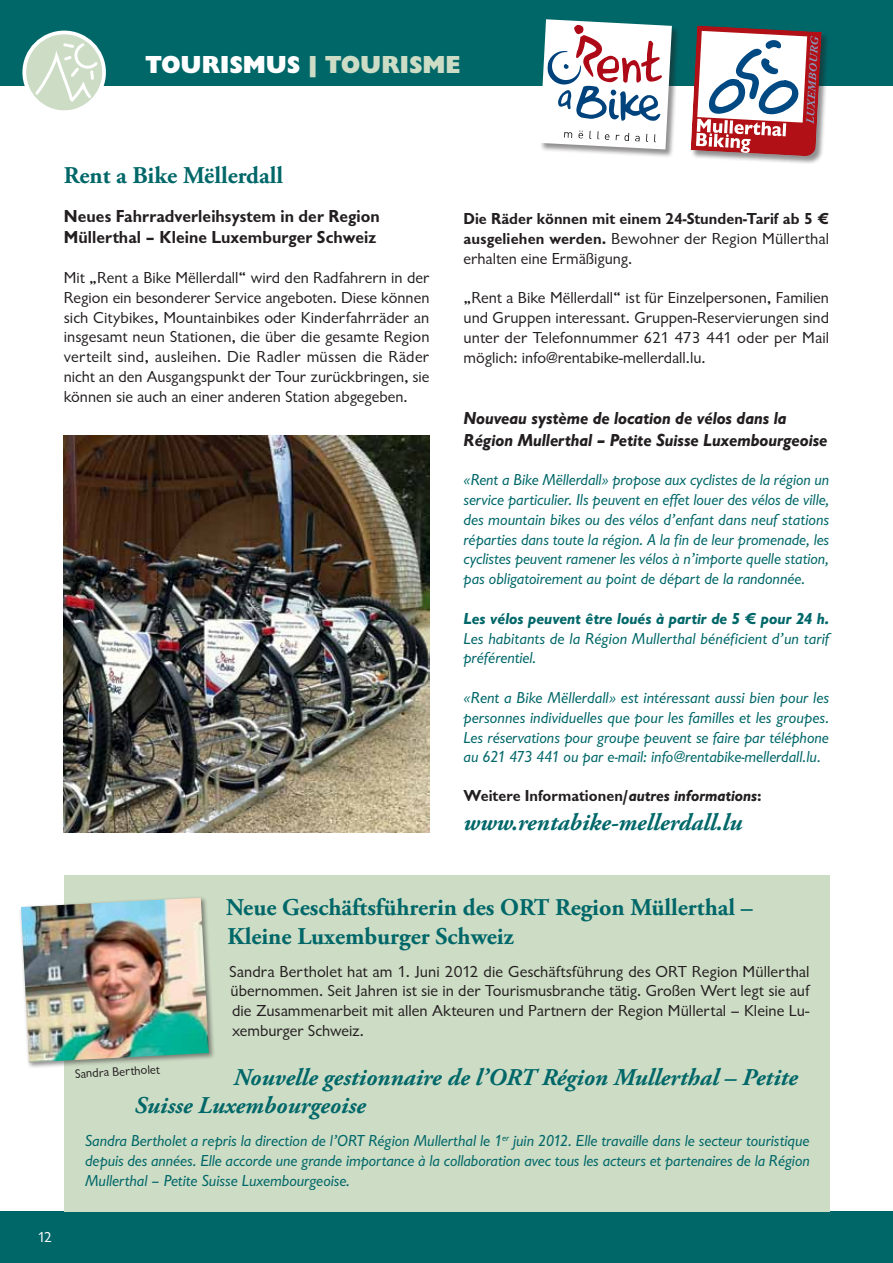
<style>
.page{position:relative;width:893px;height:1263px;background:#fff}
.page>*{position:absolute;margin:0;border:0;box-sizing:border-box;transform-origin:0 0}
.t1{font:800 25.5px "Chantilly";color:#fff}
.t2{font:italic 700 24px/28.8px "Adobe Garamond Pro";color:#006769}
.t3{font:700 24px/28.8px "Adobe Garamond Pro";color:#006769}
.t4{font:italic 700 18px/21.6px "Chantilly";color:#231f20}
.t5{font:700 18px/21.6px "Chantilly";color:#231f20}
.t6{font:italic 16.5px/19.8px "Chantilly";color:#006769;text-align:justify}
.t7{font:16.5px/19.8px "Chantilly";color:#231f20;text-align:justify}
.t8{font:700 16.5px/19.8px "Chantilly";color:#231f20;text-align:justify}
.t9{font:italic 700 16.5px "Chantilly";letter-spacing:.005em;color:#006769}
.t10{font:15px "Chantilly";color:#fff}
.t11{font:12.75px "Chantilly";color:#231f20}
.s1{color:#cddcc5}
.s2{font-weight:400}
.s3{font-style:italic}
</style>
<div class="page">
<div style="left:0;top:1212px;width:893px;height:51px;background:#006769"></div>
<div style="left:0;top:0;width:893px;height:85px;background:#006769"></div>
<svg style="left:24px;top:32px;width:80px;height:80px"></svg>
<div style="left:22px;top:31px;width:84px;height:83px;border:4px solid #fff;border-radius:50%"></div>
<svg style="left:33px;top:41px;width:67px;height:64px;background:#d5e2d0"></svg>
<div style="left:539px;top:19px;width:142px;height:139px;background:#231f20;opacity:.5"></div>
<svg style="left:540px;top:19px;width:132px;height:130px"></svg>
<div style="left:64px;top:875px;width:765px;height:337px;background:#cddcc5"></div>
<div style="left:18px;top:895px;width:198px;height:174px;background:#231f20;opacity:.5"></div>
<img style="left:21px;top:898px;width:188px;height:164px">
<img style="left:64px;top:435px;width:365px;height:397px">
<div style="left:690px;top:25px;width:139px;height:139px;background:#231f20;opacity:.5"></div>
<svg style="left:691px;top:26px;width:131px;height:131px"></svg>
<h1 class="t1" style="left:146px;top:50px;width:316px">TOURISMUS <span class="s1">| TOURISME</span></h1>
<h2 class="t3" style="left:64px;top:162px;width:221px">Rent a Bike Mëllerdall</h2>
<p class="t5" style="left:64px;top:205px;width:318px">Neues Fahrradverleihsystem in der Region<br>Müllerthal – Kleine Luxemburger Schweiz</p>
<p class="t7" style="left:64px;top:268px;width:367px">Mit „Rent a Bike Mëllerdall“ wird den Radfahrern in der Region ein besonderer Service angeboten. Diese können sich Citybikes, Mountainbikes oder Kinderfahrräder an insgesamt neun Stationen, die über die gesamte Region verteilt sind, ausleihen. Die Radler müssen die Räder nicht an den Ausgangspunkt der Tour zurückbringen, sie können sie auch an einer anderen Station abgegeben.</p>
<p class="t8" style="left:463px;top:209px;width:367px">Die Räder können mit einem 24-Stunden-Tarif ab 5 € ausgeliehen werden. <span class="s2">Bewohner der Region Müllerthal erhalten eine Ermäßigung.</span></p>
<p class="t7" style="left:463px;top:288px;width:367px">„Rent a Bike Mëllerdall“ ist für Einzelpersonen, Familien und Gruppen interessant. Gruppen-Reservierungen sind unter der Telefonnummer 621 473 441 oder per Mail möglich: info@rentabike-mellerdall.lu.</p>
<p class="t4" style="left:463px;top:407px;width:365px">Nouveau système de location de vélos dans la<br>Région Mullerthal – Petite Suisse Luxembourgeoise</p>
<p class="t6" style="left:463px;top:470px;width:367px">«Rent a Bike Mëllerdall» propose aux cyclistes de la région un service particulier. Ils peuvent en effet louer des vélos de ville, des mountain bikes ou des vélos d’enfant dans neuf stations réparties dans toute la région. A la fin de leur promenade, les cyclistes peuvent ramener les vélos à n’importe quelle station, pas obligatoirement au point de départ de la randonnée.</p>
<p class="t9" style="left:463px;top:609px;width:367px">Les vélos peuvent être loués à partir de 5 € pour 24 h.</p>
<p class="t6" style="left:463px;top:628px;width:367px">Les habitants de la Région Mullerthal bénéficient d’un tarif préférentiel.</p>
<p class="t6" style="left:463px;top:688px;width:367px">«Rent a Bike Mëllerdall» est intéressant aussi bien pour les personnes individuelles que pour les familles et les groupes.<br>Les réservations pour groupe peuvent se faire par téléphone au 621 473 441 ou par e-mail: info@rentabike-mellerdall.lu.</p>
<p class="t8" style="left:463px;top:786px;width:300px">Weitere Informationen/<span class="s3">autres informations</span>:</p>
<h2 class="t2" style="left:463px;top:808px;width:280px">www.rentabike-mellerdall.lu</h2>
<p class="t10" style="left:37px;top:1229px;width:16px">12</p>
<h2 class="t3" style="left:226px;top:894px;width:528px">Neue Geschäftsführerin des ORT Region Müllerthal –<br>Kleine Luxemburger Schweiz</h2>
<p class="t7" style="left:229px;top:961px;width:582px">Sandra Bertholet hat am 1. Juni 2012 die Geschäftsführung des ORT Region Müllerthal übernommen. Seit Jahren ist sie in der Tourismusbranche tätig. Großen Wert legt sie auf die Zusammenarbeit mit allen Akteuren und Partnern der Region Müllertal – Kleine Lu&shy;xemburger Schweiz.</p>
<h2 class="t2" style="left:135px;top:1063px;width:665px;text-indent:99px">Nouvelle gestionnaire de l’ORT Région Mullerthal – Petite<br>Suisse Luxembourgeoise</h2>
<p class="t6" style="left:85px;top:1131px;width:726px">Sandra Bertholet a repris la direction de l’ORT Région Mullerthal le 1<sup>er</sup> juin 2012. Elle travaille dans le secteur touristique depuis des années. Elle accorde une grande importance à la collaboration avec tous les acteurs et partenaires de la Région Mullerthal – Petite Suisse Luxembourgeoise.</p>
<p class="t11" style="left:74px;top:1067px;width:87px;rotate:-3deg">Sandra Bertholet</p>
</div>
